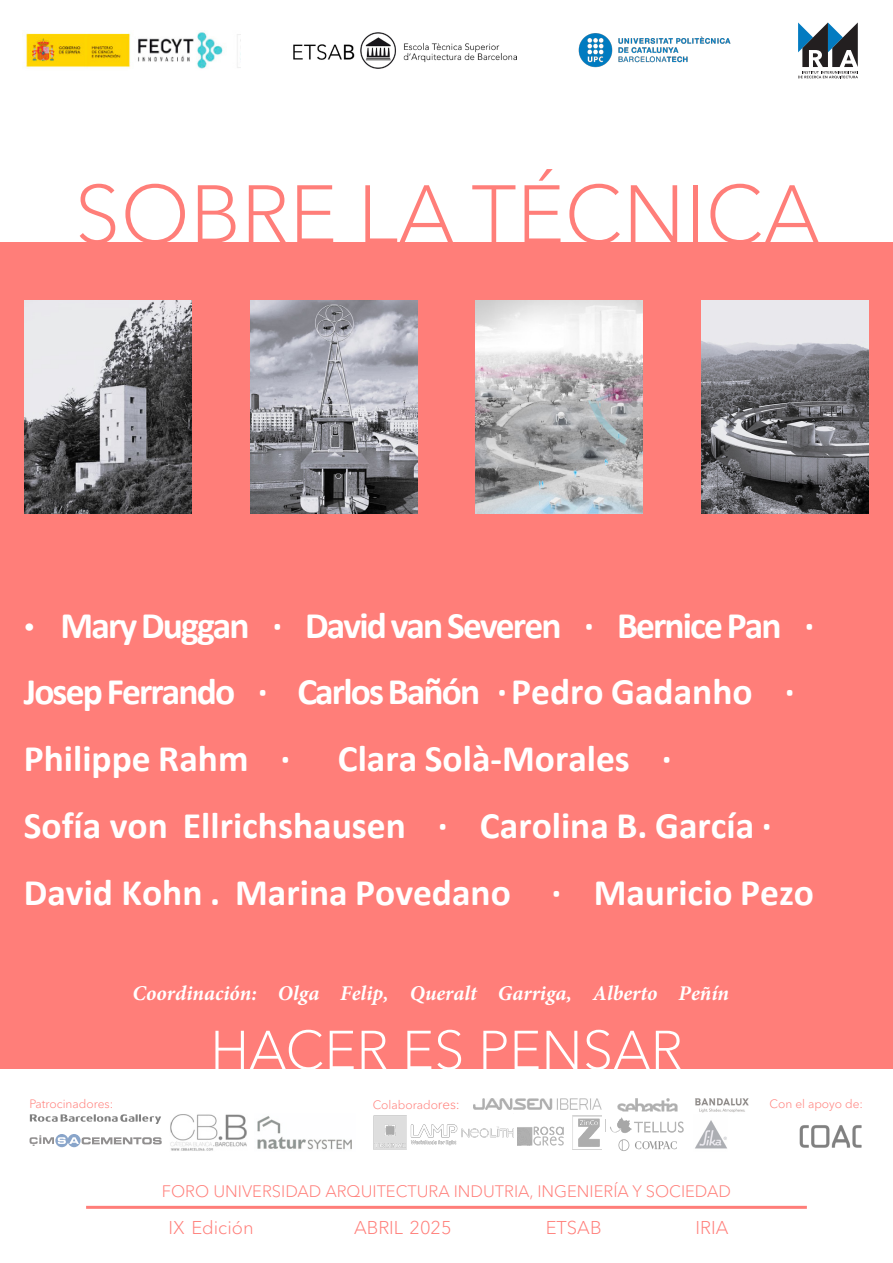
<style>
.page{position:relative;width:893px;height:1263px;background:#fff}
.page>*{position:absolute;margin:0;border:0;box-sizing:border-box;transform-origin:0 0}
.t1{font:300 81px "Avenir Next Cyr";color:#ff7e79}
.t2{font:300 54px "Avenir Next Cyr";color:#fff}
.t3{font:700 37.5px/66.9px "Calibri";color:#fff}
.t4{font:700 37.5px/66.9px "Calibri";letter-spacing:-.05em;color:#fff}
.t5{font:italic 700 21px "Minion Pro";color:#fff}
.t6{font:300 18.3px "Avenir Next Cyr";color:#ff7e79}
.t7{font:300 16.5px "Avenir Next Cyr";color:#ff7e79}
.t8{font:300 12px "Avenir Next Cyr";color:#ff7e79}
.s1{font-family:"Avenir Next Cyr"}
.s2{font-size:13.5px}
</style>
<div class="page">
<img style="left:578px;top:33px;width:153px;height:35px">
<img style="left:294px;top:32px;width:222px;height:37px">
<img style="left:22px;top:32px;width:219px;height:37px">
<svg style="left:798px;top:23px;width:60px;height:55px"></svg>
<div style="left:0;top:242px;width:893px;height:827px;background:#ff7e79"></div>
<img style="left:476px;top:300px;width:167px;height:213px">
<img style="left:250px;top:300px;width:167px;height:213px">
<img style="left:24px;top:300px;width:167px;height:213px">
<img style="left:702px;top:300px;width:167px;height:213px">
<hr style="left:86px;top:1206px;width:721px;height:3px;background:#ff7e79">
<svg style="left:30px;top:1134px;width:132px;height:13px"></svg>
<img style="left:170px;top:1114px;width:77px;height:37px">
<img style="left:257px;top:1116px;width:95px;height:34px">
<svg style="left:30px;top:1114px;width:131px;height:10px"></svg>
<img style="left:800px;top:1125px;width:62px;height:23px">
<img style="left:474px;top:1098px;width:127px;height:11px">
<img style="left:518px;top:1115px;width:83px;height:35px">
<img style="left:461px;top:1126px;width:52px;height:12px">
<img style="left:610px;top:1098px;width:74px;height:35px">
<img style="left:410px;top:1124px;width:47px;height:22px">
<img style="left:373px;top:1115px;width:33px;height:35px">
<img style="left:695px;top:1120px;width:32px;height:29px">
<img style="left:618px;top:1139px;width:59px;height:12px">
<img style="left:695px;top:1098px;width:54px;height:15px">
<p class="t1" style="left:75px;top:166px;width:747px">SOBRE LA TÉCNICA</p>
<p class="t4" style="left:24px;top:591px;width:792px"><span class="s1">·</span> Mary Duggan · DavidvanSeveren · Bernice Pan ·<br>Josep Ferrando · Carlos Bañón ·Pedro Gadanho ·<br>Philippe Rahm ·</p>
<p class="t3" style="left:24px;top:725px;width:792px;text-indent:314px">Clara Solà-Morales ·<br>Sofía von Ellrichshausen · Carolina B. García ·<br>David Kohn . Marina Povedano · Mauricio Pezo</p>
<p class="t5" style="left:133px;top:978px;width:598px">Coordinación: Olga Felip, Queralt Garriga, Alberto Peñín</p>
<p class="t2" style="left:210px;top:1018px;width:474px">HACER ES PENSAR</p>
<p class="t8" style="left:29px;top:1096px;width:85px">Patrocinadores:</p>
<p class="t8" style="left:373px;top:1097px;width:89px">Colaborado<span class="s2">res:</span></p>
<p class="t8" style="left:770px;top:1096px;width:95px">Con el apoyo de:</p>
<p class="t7" style="left:162px;top:1181px;width:571px">FORO UNIVERSIDAD ARQUITECTURA INDUTRIA, INGENIERÍA Y SOCIEDAD</p>
<p class="t6" style="left:169px;top:1216px;width:87px">IX Edición</p>
<p class="t6" style="left:354px;top:1216px;width:99px">ABRIL 2025</p>
<p class="t6" style="left:546px;top:1216px;width:57px">ETSAB</p>
<p class="t6" style="left:696px;top:1216px;width:34px">IRIA</p>
</div>
